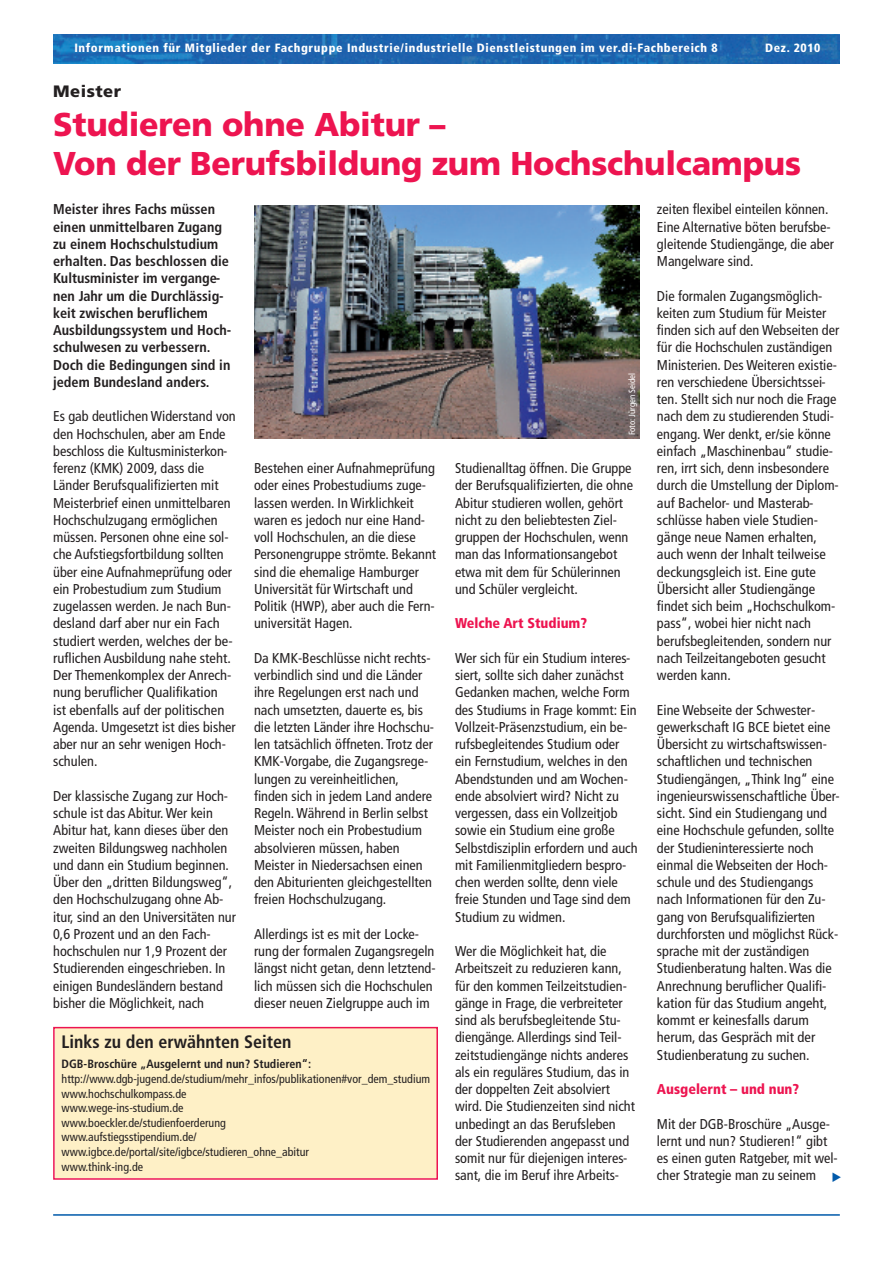
<style>
.page{position:relative;width:893px;height:1263px;background:#fff}
.page>*{position:absolute;margin:0;border:0;box-sizing:border-box;transform-origin:0 0}
.t1{font:900 33px/39px "Frutiger LT";letter-spacing:-.005em;color:#ed1450}
.t2{font:700 condensed 18px "Frutiger LT";color:#231f20}
.t3{font:900 16.5px "Frutiger LT";letter-spacing:.03em;color:#231f20}
.t4{font:condensed 14.25px/17.2px "Frutiger LT";color:#231f20}
.t5{font:700 condensed 14.25px/17.2px "Frutiger LT";color:#231f20}
.t6{font:900 condensed 14.25px "Frutiger LT";color:#ed1450}
.t7{font:condensed 12px/14.7px "Frutiger LT";color:#231f20}
.t8{font:900 condensed 12px "Frutiger LT";letter-spacing:.05em;color:#fff}
.t9{font:700 condensed 12px "Frutiger LT";color:#231f20}
.t10{font:10.5px "Hira Kaku Pro W6";color:#015aaa}
.t11{font:condensed 9px "Frutiger LT";color:#fff}
</style>
<div class="page">
<img style="left:53px;top:34px;width:787px;height:30px">
<hr style="left:53px;top:1214px;width:787px;height:2px;background:#015aaa">
<img style="left:254px;top:205px;width:385px;height:233px">
<div style="left:55px;top:1028px;width:381px;height:150px;background:#fef0c6"></div>
<div style="left:53px;top:1027px;width:385px;height:153px;border:2px solid #ed1450"></div>
<p class="t8" style="left:74px;top:43px;width:645px">Informationen für Mitglieder der Fachgruppe Industrie/industrielle Dienstleistungen im ver.di-Fachbereich 8</p>
<p class="t8" style="left:765px;top:43px;width:57px">Dez. 2010</p>
<p class="t3" style="left:53px;top:85px;width:70px">Meister</p>
<h1 class="t1" style="left:53px;top:108px;width:749px">Studieren ohne Abitur –<br>Von der Berufsbildung zum Hochschulcampus</h1>
<p class="t5" style="left:53px;top:202px;width:180px">Meister ihres Fachs müssen einen unmittelbaren Zugang zu einem Hochschulstudium erhalten. Das beschlossen die<br>Kultusminister im vergange&shy;nen Jahr um die Durchlässig&shy;keit zwischen beruflichem<br>Ausbildungssystem und Hoch&shy;schulwesen zu verbessern.<br>Doch die Bedingungen sind in jedem Bundesland anders.</p>
<p class="t4" style="left:53px;top:409px;width:184px">Es gab deutlichen Widerstand von den Hochschulen, aber am Ende beschloss die Kultusministerkon&shy;ferenz (KMK) 2009, dass die<br>Länder Berufsqualifizierten mit<br>Meisterbrief einen unmittelbaren<br>Hochschulzugang ermöglichen müssen. Personen ohne eine sol&shy;che Aufstiegsfortbildung sollten über eine Aufnahmeprüfung oder ein Probestudium zum Studium zugelassen werden. Je nach Bun&shy;desland darf aber nur ein Fach studiert werden, welches der be&shy;ruflichen Ausbildung nahe steht.<br>Der Themenkomplex der Anrech&shy;nung beruflicher Qualifikation<br>ist ebenfalls auf der politischen<br>Agenda. Umgesetzt ist dies bisher aber nur an sehr wenigen Hoch&shy;schulen.</p>
<p class="t4" style="left:53px;top:788px;width:184px">Der klassische Zugang zur Hoch&shy;schule ist das Abitur.Wer kein<br>Abitur hat, kann dieses über den zweiten Bildungsweg nachholen und dann ein Studium beginnen.<br>Über den „dritten Bildungsweg“, den Hochschulzugang ohne Ab&shy;itur, sind an den Universitäten nur<br>0,6 Prozent und an den Fach&shy;hochschulen nur 1,9 Prozent der<br>Studierenden eingeschrieben. In einigen Bundesländern bestand bisher die Möglichkeit, nach</p>
<p class="t4" style="left:254px;top:461px;width:184px">Bestehen einer Aufnahmeprüfung oder eines Probestudiums zuge&shy;lassen werden. In Wirklichkeit waren es jedoch nur eine Hand&shy;voll Hochschulen, an die diese<br>Personengruppe strömte. Bekannt sind die ehemalige Hamburger<br>Universität für Wirtschaft und<br>Politik (HWP), aber auch die Fern&shy;universität Hagen.</p>
<p class="t4" style="left:254px;top:650px;width:182px">Da KMK-Beschlüsse nicht rechts&shy;verbindlich sind und die Länder ihre Regelungen erst nach und nach umsetzten, dauerte es, bis die letzten Länder ihre Hochschu&shy;len tatsächlich öffneten. Trotz der<br>KMK-Vorgabe, die Zugangsrege&shy;lungen zu vereinheitlichen, finden sich in jedem Land andere<br>Regeln.Während in Berlin selbst<br>Meister noch ein Probestudium absolvieren müssen, haben<br>Meister in Niedersachsen einen den Abiturienten gleichgestellten freien Hochschulzugang.</p>
<p class="t4" style="left:254px;top:926px;width:183px">Allerdings ist es mit der Locke&shy;rung der formalen Zugangsregeln längst nicht getan, denn letztend&shy;lich müssen sich die Hochschulen dieser neuen Zielgruppe auch im</p>
<p class="t2" style="left:62px;top:1034px;width:231px">Links zu den erwähnten Seiten</p>
<p class="t9" style="left:62px;top:1059px;width:251px">DGB-Broschüre „Ausgelernt und nun? Studieren“:</p>
<p class="t7" style="left:62px;top:1072px;width:370px">http://www.dgb-jugend.de/studium/mehr_infos/publikationen#vor_dem_studium www.hochschulkompass.de<br>www.wege-ins-studium.de<br>www.boeckler.de/studienfoerderung<br>www.aufstiegsstipendium.de/ www.igbce.de/portal/site/igbce/studieren_ohne_abitur<br>www.think-ing.de</p>
<p class="t11" style="left:628px;top:435px;width:64px;rotate:-90deg">Foto: Jürgen Seidel</p>
<p class="t4" style="left:455px;top:461px;width:180px">Studienalltag öffnen. Die Gruppe der Berufsqualifizierten, die ohne<br>Abitur studieren wollen, gehört nicht zu den beliebtesten Ziel&shy;gruppen der Hochschulen, wenn man das Informationsangebot etwa mit dem für Schülerinnen und Schüler vergleicht.</p>
<p class="t6" style="left:455px;top:618px;width:134px">Welche Art Studium?</p>
<p class="t4" style="left:455px;top:650px;width:184px">Wer sich für ein Studium interes&shy;siert, sollte sich daher zunächst<br>Gedanken machen, welche Form des Studiums in Frage kommt: Ein<br>Vollzeit-Präsenzstudium, ein be&shy;rufsbegleitendes Studium oder ein Fernstudium, welches in den<br>Abendstunden und am Wochen&shy;ende absolviert wird? Nicht zu vergessen, dass ein Vollzeitjob sowie ein Studium eine große<br>Selbstdisziplin erfordern und auch mit Familienmitgliedern bespro&shy;chen werden sollte, denn viele freie Stunden und Tage sind dem<br>Studium zu widmen.</p>
<p class="t4" style="left:455px;top:944px;width:182px">Wer die Möglichkeit hat, die<br>Arbeitszeit zu reduzieren kann, für den kommen Teilzeitstudien&shy;gänge in Frage, die verbreiteter sind als berufsbegleitende Stu&shy;diengänge. Allerdings sind Teil&shy;zeitstudiengänge nichts anderes als ein reguläres Studium, das in der doppelten Zeit absolviert wird. Die Studienzeiten sind nicht unbedingt an das Berufsleben der Studierenden angepasst und somit nur für diejenigen interes&shy;sant, die im Beruf ihre Arbeits-</p>
<p class="t4" style="left:657px;top:202px;width:179px">zeiten flexibel einteilen können.<br>Eine Alternative böten berufsbe&shy;gleitende Studiengänge, die aber<br>Mangelware sind.</p>
<p class="t4" style="left:657px;top:288px;width:184px">Die formalen Zugangsmöglich&shy;keiten zum Studium für Meister finden sich auf den Webseiten der für die Hochschulen zuständigen<br>Ministerien. Des Weiteren existie&shy;ren verschiedene Übersichtssei&shy;ten. Stellt sich nur noch die Frage nach dem zu studierenden Studi&shy;engang. Wer denkt, er/sie könne einfach „Maschinenbau“ studie&shy;ren, irrt sich, denn insbesondere durch die Umstellung der Diplom&shy;auf Bachelor- und Masterab&shy;schlüsse haben viele Studien&shy;gänge neue Namen erhalten, auch wenn der Inhalt teilweise deckungsgleich ist. Eine gute<br>Übersicht aller Studiengänge findet sich beim „Hochschulkom&shy;pass“, wobei hier nicht nach berufsbegleitenden, sondern nur nach Teilzeitangeboten gesucht werden kann.</p>
<p class="t4" style="left:657px;top:702px;width:184px">Eine Webseite der Schwester&shy;gewerkschaft IG BCE bietet eine<br>Übersicht zu wirtschaftswissen&shy;schaftlichen und technischen<br>Studiengängen, „Think Ing“ eine ingenieurswissenschaftliche Über&shy;sicht. Sind ein Studiengang und eine Hochschule gefunden, sollte der Studieninteressierte noch einmal die Webseiten der Hoch&shy;schule und des Studiengangs nach Informationen für den Zu&shy;gang von Berufsqualifizierten durchforsten und möglichst Rück&shy;sprache mit der zuständigen<br>Studienberatung halten.Was die<br>Anrechnung beruflicher Qualifi&shy;kation für das Studium angeht, kommt er keinesfalls darum herum, das Gespräch mit der<br>Studienberatung zu suchen.</p>
<p class="t6" style="left:657px;top:1083px;width:144px">Ausgelernt – und nun?</p>
<p class="t4" style="left:657px;top:1116px;width:182px">Mit der DGB-Broschüre „Ausge&shy;lernt und nun? Studieren!“ gibt es einen guten Ratgeber, mit wel&shy;cher Strategie man zu seinem</p>
<p class="t10" style="left:846px;top:1172px;width:12px;rotate:90deg">▲</p>
</div>
